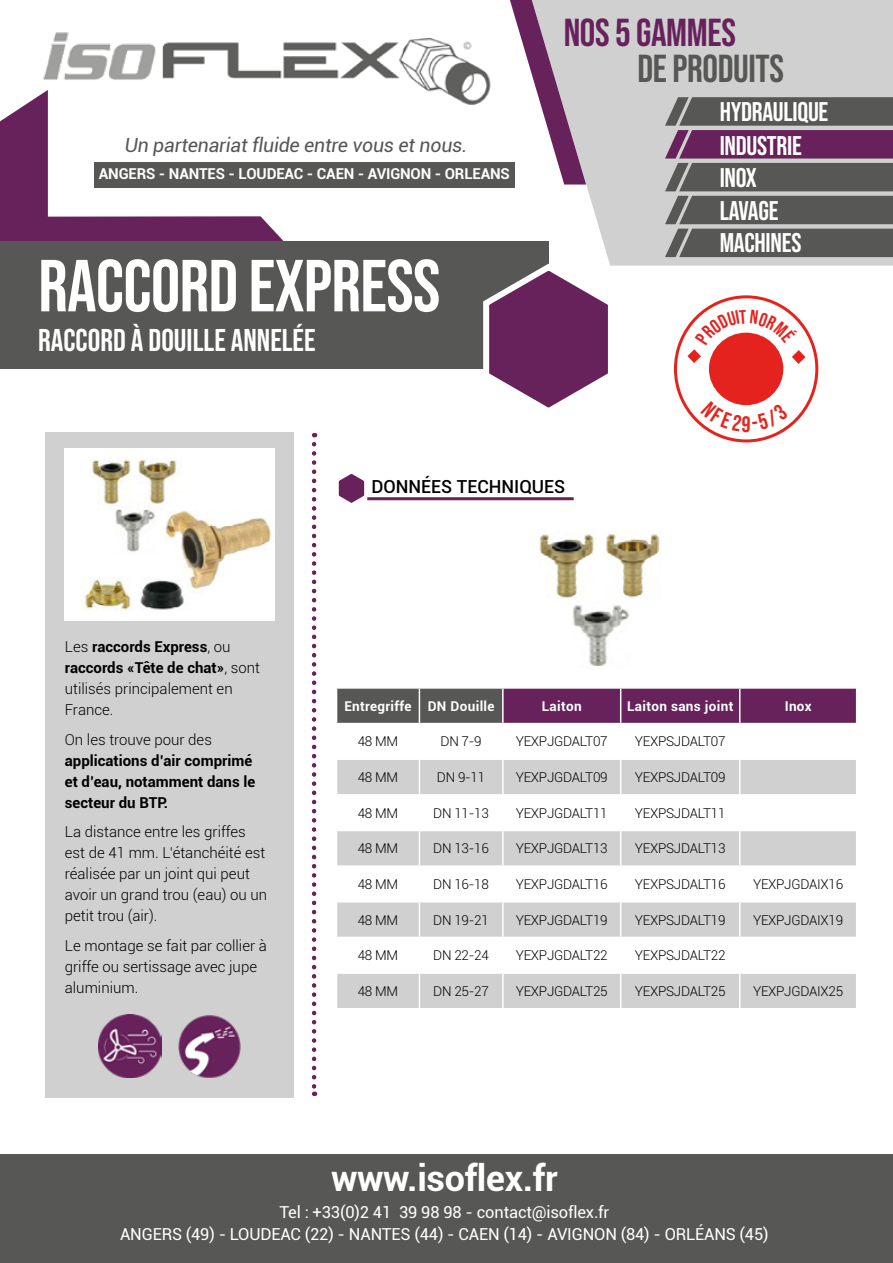
<style>
.page{position:relative;width:893px;height:1263px;background:#fff}
.page>*{position:absolute;margin:0;border:0;box-sizing:border-box;transform-origin:0 0}
.t1{font:73.5px "Bebas Neue";letter-spacing:-.01em;color:#fff}
.t2{font:39px "Bebas Neue";letter-spacing:-.01em;color:#67225b}
.t3{font:39px "Bebas Neue";letter-spacing:-.01em;color:#575756}
.t4{font:700 36px "Roboto";letter-spacing:-.01em;color:#fff}
.t5{font:31.5px "Bebas Neue";color:#fff}
.t6{font:27px/32.7px "Bebas Neue";letter-spacing:-.01em;color:#fff}
.t7{font:italic 19.5px "Roboto";letter-spacing:-.01em;color:#575756}
.t8{font:500 18px "Roboto";color:#000}
.t9{font:16.5px/22px "Roboto";letter-spacing:-.01em;color:#fff;text-align:center}
.t10{font:300 15px/21px "Roboto";color:#000}
.t11{font:700 15px/21px "Roboto";color:#000}
.t12{font:700 15px "Roboto";letter-spacing:-.01em;color:#fff}
.t13{font:300 13.5px "Roboto";letter-spacing:-.02em;color:#000}
.t14{font:700 13.5px "Roboto";letter-spacing:.025em;color:#fff}
.s1{font-weight:700}
</style>
<div class="page">
<div style="left:586px;top:0;width:307px;height:266px;background:#d0d0d0"></div>
<svg style="left:510px;top:0;width:76px;height:185px"></svg>
<img style="left:43px;top:32px;width:448px;height:73px">
<div style="left:94px;top:162px;width:420px;height:26px;background:#575756"></div>
<svg style="left:665px;top:97px;width:228px;height:160px;background:#6c6069"></svg>
<svg style="left:0;top:90px;width:307px;height:151px"></svg>
<div style="left:0;top:1154px;width:893px;height:109px;background:#575756"></div>
<div style="left:45px;top:433px;width:248px;height:665px;background:#d0d0d0"></div>
<div style="left:0;top:241px;width:549px;height:128px;background:#575756"></div>
<svg style="left:483px;top:260px;width:134px;height:148px"></svg>
<svg style="left:312px;top:444px;width:4px;height:652px"></svg>
<img style="left:178px;top:1015px;width:63px;height:63px">
<img style="left:98px;top:1015px;width:63px;height:63px">
<img style="left:65px;top:449px;width:209px;height:172px">
<svg style="left:338px;top:474px;width:31px;height:29px"></svg>
<hr style="left:367px;top:497px;width:207px;height:3px;background:#67225b">
<div style="left:674px;top:295px;width:144px;height:147px;border:3px solid #e5231e;border-radius:50%"></div>
<div style="left:709px;top:333px;width:74px;height:72px;background:#e5231e;border-radius:50%"></div>
<svg style="left:337px;top:689px;width:519px;height:34px;background:#63355b"></svg>
<svg style="left:337px;top:760px;width:519px;height:248px;fill:#d0d0d0"></svg>
<hr style="left:419px;top:689px;width:1px;height:34px;background:#fff">
<hr style="left:502px;top:689px;width:2px;height:34px;background:#fff">
<hr style="left:620px;top:689px;width:1px;height:34px;background:#fff">
<hr style="left:739px;top:689px;width:1px;height:34px;background:#fff">
<hr style="left:419px;top:760px;width:1px;height:34px;background:#fff">
<hr style="left:502px;top:760px;width:2px;height:34px;background:#fff">
<hr style="left:620px;top:760px;width:1px;height:34px;background:#fff">
<hr style="left:739px;top:760px;width:1px;height:34px;background:#fff">
<hr style="left:419px;top:796px;width:1px;height:34px;background:#fff">
<hr style="left:502px;top:796px;width:2px;height:34px;background:#fff">
<hr style="left:620px;top:796px;width:1px;height:34px;background:#fff">
<hr style="left:739px;top:796px;width:1px;height:34px;background:#fff">
<hr style="left:419px;top:831px;width:1px;height:34px;background:#fff">
<hr style="left:502px;top:831px;width:2px;height:34px;background:#fff">
<hr style="left:620px;top:831px;width:1px;height:34px;background:#fff">
<hr style="left:739px;top:831px;width:1px;height:34px;background:#fff">
<hr style="left:419px;top:867px;width:1px;height:34px;background:#fff">
<hr style="left:502px;top:867px;width:2px;height:34px;background:#fff">
<hr style="left:620px;top:867px;width:1px;height:34px;background:#fff">
<hr style="left:739px;top:867px;width:1px;height:34px;background:#fff">
<hr style="left:419px;top:902px;width:1px;height:35px;background:#fff">
<hr style="left:502px;top:902px;width:2px;height:35px;background:#fff">
<hr style="left:620px;top:902px;width:1px;height:35px;background:#fff">
<hr style="left:739px;top:902px;width:1px;height:35px;background:#fff">
<hr style="left:419px;top:938px;width:1px;height:34px;background:#fff">
<hr style="left:502px;top:938px;width:2px;height:34px;background:#fff">
<hr style="left:620px;top:938px;width:1px;height:34px;background:#fff">
<hr style="left:739px;top:938px;width:1px;height:34px;background:#fff">
<hr style="left:419px;top:974px;width:1px;height:34px;background:#fff">
<hr style="left:502px;top:974px;width:2px;height:34px;background:#fff">
<hr style="left:620px;top:974px;width:1px;height:34px;background:#fff">
<hr style="left:739px;top:974px;width:1px;height:34px;background:#fff">
<hr style="left:336px;top:794px;width:83px;height:2px;background:#fff">
<hr style="left:419px;top:794px;width:84px;height:2px;background:#fff">
<hr style="left:503px;top:794px;width:118px;height:2px;background:#fff">
<hr style="left:621px;top:794px;width:119px;height:2px;background:#fff">
<hr style="left:740px;top:794px;width:117px;height:2px;background:#fff">
<hr style="left:336px;top:830px;width:83px;height:1px;background:#fff">
<hr style="left:419px;top:830px;width:84px;height:1px;background:#fff">
<hr style="left:503px;top:830px;width:118px;height:1px;background:#fff">
<hr style="left:621px;top:830px;width:119px;height:1px;background:#fff">
<hr style="left:740px;top:830px;width:117px;height:1px;background:#fff">
<hr style="left:336px;top:865px;width:83px;height:2px;background:#fff">
<hr style="left:419px;top:865px;width:84px;height:2px;background:#fff">
<hr style="left:503px;top:865px;width:118px;height:2px;background:#fff">
<hr style="left:621px;top:865px;width:119px;height:2px;background:#fff">
<hr style="left:740px;top:865px;width:117px;height:2px;background:#fff">
<hr style="left:336px;top:901px;width:83px;height:1px;background:#fff">
<hr style="left:419px;top:901px;width:84px;height:1px;background:#fff">
<hr style="left:503px;top:901px;width:118px;height:1px;background:#fff">
<hr style="left:621px;top:901px;width:119px;height:1px;background:#fff">
<hr style="left:740px;top:901px;width:117px;height:1px;background:#fff">
<hr style="left:336px;top:937px;width:83px;height:1px;background:#fff">
<hr style="left:419px;top:937px;width:84px;height:1px;background:#fff">
<hr style="left:503px;top:937px;width:118px;height:1px;background:#fff">
<hr style="left:621px;top:937px;width:119px;height:1px;background:#fff">
<hr style="left:740px;top:937px;width:117px;height:1px;background:#fff">
<hr style="left:336px;top:972px;width:83px;height:2px;background:#fff">
<hr style="left:419px;top:972px;width:84px;height:2px;background:#fff">
<hr style="left:503px;top:972px;width:118px;height:2px;background:#fff">
<hr style="left:621px;top:972px;width:119px;height:2px;background:#fff">
<hr style="left:740px;top:972px;width:117px;height:2px;background:#fff">
<img style="left:539px;top:534px;width:121px;height:134px">
<svg style="left:687px;top:309px;width:118px;height:55px"></svg>
<svg style="left:700px;top:401px;width:88px;height:31px"></svg>
<h3 class="t7" style="left:125px;top:131px;width:344px">Un partenariat fluide entre vous et nous.</h3>
<p class="t12" style="left:99px;top:164px;width:412px">ANGERS - NANTES - LOUDEAC - CAEN - AVIGNON - ORLEANS</p>
<h1 class="t1" style="left:38px;top:244px;width:404px">RACCORD EXPRESS</h1>
<h3 class="t5" style="left:38px;top:323px;width:279px">RACCORD À DOUILLE ANNELÉE</h3>
<h2 class="t2" style="left:564px;top:11px;width:174px">NOS 5 GAMMES</h2>
<h2 class="t3" style="left:637px;top:46px;width:148px">DE PRODUITS</h2>
<h3 class="t6" style="left:720px;top:95px;width:110px">HYDRAULIQUE<br>INDUSTRIE<br>INOX<br>LAVAGE<br>MACHINES</h3>
<p class="t10" style="left:65px;top:636px;width:197px">Les <span class="s1">raccords Express</span>, ou <span class="s1">raccords «Tête de chat»</span>, sont utilisés principalement en<br>France.</p>
<p class="t10" style="left:65px;top:728px;width:149px">On les trouve pour des</p>
<p class="t11" style="left:65px;top:749px;width:192px">applications d’air comprimé et d’eau, notamment dans le secteur du BTP.</p>
<p class="t10" style="left:65px;top:821px;width:204px">La distance entre les griffes est de 41 mm. L’étanchéité est réalisée par un joint qui peut avoir un grand trou (eau) ou un petit trou (air).</p>
<p class="t10" style="left:65px;top:934px;width:204px">Le montage se fait par collier à griffe ou sertissage avec jupe aluminium.</p>
<h3 class="t8" style="left:371px;top:474px;width:195px">DONNÉES TECHNIQUES</h3>
<p class="t14" style="left:344px;top:696px;width:152px">Entregriffe DN Douille</p>
<p class="t14" style="left:542px;top:696px;width:41px">Laiton</p>
<p class="t14" style="left:627px;top:696px;width:108px">Laiton sans joint</p>
<p class="t14" style="left:785px;top:696px;width:28px">Inox</p>
<p class="t13" style="left:358px;top:732px;width:42px">48 MM</p>
<p class="t13" style="left:441px;top:732px;width:43px">DN 7-9</p>
<p class="t13" style="left:516px;top:732px;width:93px">YEXPJGDALT07</p>
<p class="t13" style="left:635px;top:732px;width:92px">YEXPSJDALT07</p>
<p class="t13" style="left:358px;top:768px;width:42px">48 MM</p>
<p class="t13" style="left:437px;top:768px;width:50px">DN 9-11</p>
<p class="t13" style="left:516px;top:768px;width:93px">YEXPJGDALT09</p>
<p class="t13" style="left:635px;top:768px;width:92px">YEXPSJDALT09</p>
<p class="t13" style="left:358px;top:804px;width:42px">48 MM</p>
<p class="t13" style="left:433px;top:804px;width:57px">DN 11-13</p>
<p class="t13" style="left:516px;top:804px;width:93px">YEXPJGDALT11</p>
<p class="t13" style="left:635px;top:804px;width:92px">YEXPSJDALT11</p>
<p class="t13" style="left:358px;top:839px;width:42px">48 MM</p>
<p class="t13" style="left:433px;top:839px;width:57px">DN 13-16</p>
<p class="t13" style="left:516px;top:839px;width:93px">YEXPJGDALT13</p>
<p class="t13" style="left:635px;top:839px;width:92px">YEXPSJDALT13</p>
<p class="t13" style="left:358px;top:875px;width:42px">48 MM</p>
<p class="t13" style="left:433px;top:875px;width:57px">DN 16-18</p>
<p class="t13" style="left:516px;top:875px;width:93px">YEXPJGDALT16</p>
<p class="t13" style="left:635px;top:875px;width:92px">YEXPSJDALT16</p>
<p class="t13" style="left:753px;top:875px;width:92px">YEXPJGDAIX16</p>
<p class="t13" style="left:358px;top:910px;width:42px">48 MM</p>
<p class="t13" style="left:433px;top:910px;width:57px">DN 19-21</p>
<p class="t13" style="left:516px;top:910px;width:93px">YEXPJGDALT19</p>
<p class="t13" style="left:635px;top:910px;width:92px">YEXPSJDALT19</p>
<p class="t13" style="left:753px;top:910px;width:92px">YEXPJGDAIX19</p>
<p class="t13" style="left:358px;top:946px;width:42px">48 MM</p>
<p class="t13" style="left:433px;top:946px;width:57px">DN 22-24</p>
<p class="t13" style="left:516px;top:946px;width:93px">YEXPJGDALT22</p>
<p class="t13" style="left:635px;top:946px;width:92px">YEXPSJDALT22</p>
<p class="t13" style="left:358px;top:982px;width:42px">48 MM</p>
<p class="t13" style="left:433px;top:982px;width:57px">DN 25-27</p>
<p class="t13" style="left:516px;top:982px;width:93px">YEXPJGDALT25</p>
<p class="t13" style="left:635px;top:982px;width:92px">YEXPSJDALT25</p>
<p class="t13" style="left:753px;top:982px;width:92px">YEXPJGDAIX25</p>
<h3 class="t4" style="left:331px;top:1153px;width:228px">www.isoflex.fr</h3>
<p class="t9" style="left:120px;top:1200px;width:650px">Tel : +33(0)2 41 39 98 98 - contact@isoflex.fr<br>ANGERS (49) - LOUDEAC (22) - NANTES (44) - CAEN (14) - AVIGNON (84) - ORLÉANS (45)</p>
</div>
